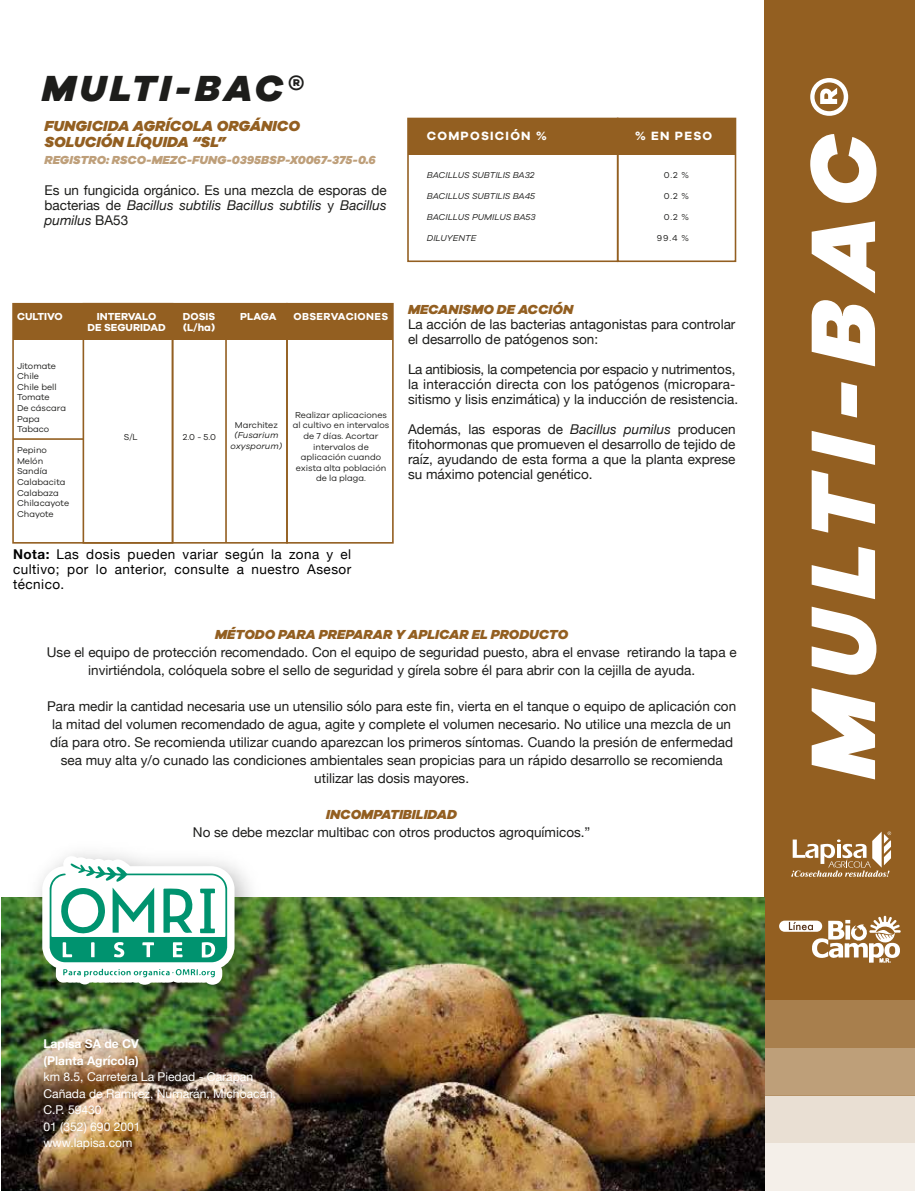
<style>
.page{position:relative;width:915px;height:1191px;background:#fff}
.page>*{position:absolute;margin:0;border:0;box-sizing:border-box;transform-origin:0 0}
.t1{font:italic 800 94.5px "Galano Grotesque";color:#fff}
.t2{font:italic 800 37.5px "Galano Grotesque";letter-spacing:.1em;color:#1d1d1b}
.t3{font:italic 800 15px/16.5px "Galano Grotesque";color:#935f21}
.t4{font:13.5px/15px "Helvetica Neue";color:#1d1d1b;text-align:justify}
.t5{font:13.5px/15px "Helvetica Neue";letter-spacing:.035em;color:#000;text-align:justify}
.t6{font:italic 800 13.5px "Galano Grotesque";color:#935f21}
.t7{font:700 12.3px "Galano Grotesque";letter-spacing:.1em;color:#fff}
.t8{font:12.15px/16.5px "Helvetica Neue";color:#fff}
.t9{font:700 12.15px/16.5px "Helvetica Neue";color:#fff}
.t10{font:italic 800 12px "Galano Grotesque";color:rgb(147 95 33/.6)}
.t11{font:700 10.5px/11.4px "Galano Grotesque";color:#fff;text-align:center}
.t12{font:700 10.5px "Galano Grotesque";letter-spacing:.04em;color:#fff}
.t13{font:8.85px/10.6px "Galano Grotesque";color:#1d1d1b}
.t14{font:italic 8.85px/10.6px "Galano Grotesque";color:#1d1d1b;text-align:center}
.s1{font-style:italic}
.s2{font-weight:700}
</style>
<div class="page">
<div style="left:764px;top:0;width:150px;height:999px;background:#935f21"></div>
<div style="left:764px;top:999px;width:150px;height:48px;background:#a87f4d"></div>
<div style="left:764px;top:1047px;width:150px;height:48px;background:#be9f79"></div>
<div style="left:764px;top:1095px;width:150px;height:48px;background:#e9dfd3"></div>
<div style="left:764px;top:1143px;width:150px;height:48px;background:#f4efe9"></div>
<svg style="left:791px;top:831px;width:99px;height:46px"></svg>
<div style="left:407px;top:118px;width:211px;height:144px;border:2px solid #935f21"></div>
<div style="left:616px;top:118px;width:120px;height:144px;border:2px solid #935f21"></div>
<div style="left:408px;top:118px;width:327px;height:37px;background:#935f21"></div>
<img style="left:1px;top:897px;width:763px;height:294px">
<img style="left:17px;top:852px;width:254px;height:170px">
<svg style="left:42px;top:856px;width:192px;height:128px"></svg>
<svg style="left:778px;top:920px;width:43px;height:11px"></svg>
<svg style="left:788px;top:915px;width:112px;height:48px"></svg>
<div style="left:12px;top:303px;width:161px;height:240px;border:2px solid #935f21"></div>
<div style="left:82px;top:303px;width:206px;height:240px;border:2px solid #935f21"></div>
<hr style="left:172px;top:335px;width:1px;height:208px;background:#935f21">
<hr style="left:13px;top:438px;width:70px;height:2px;background:#935f21">
<hr style="left:225px;top:335px;width:2px;height:208px;background:#935f21">
<div style="left:286px;top:303px;width:107px;height:240px;border:2px solid #935f21"></div>
<div style="left:13px;top:304px;width:380px;height:36px;background:#935f21"></div>
<h2 class="t2" style="left:42px;top:64px;width:262px">MULTI-BAC®</h2>
<p class="t3" style="left:44px;top:117px;width:257px">FUNGICIDA AGRÍCOLA ORGÁNICO<br>SOLUCIÓN LÍQUIDA “SL”</p>
<p class="t10" style="left:44px;top:152px;width:333px">REGISTRO: RSCO-MEZC-FUNG-0395BSP-X0067-375-0.6</p>
<p class="t4" style="left:44px;top:184px;width:343px">Es un fungicida orgánico. Es una mezcla de esporas de bacterias de <span class="s1">Bacillus subtilis Bacillus subtilis</span> y <span class="s1">Bacillus pumilus</span> BA53</p>
<p class="t7" style="left:426px;top:129px;width:121px">COMPOSICIÓN %</p>
<p class="t7" style="left:635px;top:129px;width:78px">% EN PESO</p>
<p class="t14" style="left:426px;top:170px;width:109px">BACILLUS SUBTILIS BA32</p>
<p class="t14" style="left:426px;top:191px;width:110px">BACILLUS SUBTILIS BA45</p>
<p class="t14" style="left:426px;top:212px;width:110px">BACILLUS PUMILUS BA53</p>
<p class="t14" style="left:426px;top:233px;width:51px">DILUYENTE</p>
<p class="t13" style="left:663px;top:170px;width:27px">0.2 %</p>
<p class="t13" style="left:663px;top:191px;width:27px">0.2 %</p>
<p class="t13" style="left:663px;top:212px;width:27px">0.2 %</p>
<p class="t13" style="left:656px;top:233px;width:34px">99.4 %</p>
<p class="t11" style="left:17px;top:310px;width:47px">CULTIVO</p>
<p class="t11" style="left:183px;top:310px;width:34px">DOSIS</p>
<p class="t11" style="left:240px;top:310px;width:38px">PLAGA</p>
<p class="t11" style="left:183px;top:321px;width:33px">(L/ha)</p>
<p class="t11" style="left:87px;top:310px;width:80px">INTERVALO<br>DE SEGURIDAD</p>
<p class="t12" style="left:293px;top:310px;width:96px">OBSERVACIONES</p>
<p class="t13" style="left:17px;top:360px;width:51px">Jitomate<br>Chile<br>Chile bell<br>Tomate<br>De cáscara<br>Papa<br>Tabaco</p>
<p class="t13" style="left:17px;top:445px;width:54px">Pepino<br>Melón<br>Sandía<br>Calabacita<br>Calabaza<br>Chilacayote<br>Chayote</p>
<p class="t13" style="left:124px;top:431px;width:15px">S/L</p>
<p class="t13" style="left:183px;top:431px;width:35px">2.0 - 5.0</p>
<p class="t13" style="left:235px;top:419px;width:45px">Marchitez</p>
<p class="t14" style="left:230px;top:429px;width:53px">(Fusarium oxysporum)</p>
<p class="t13" style="left:292px;top:409px;width:98px;text-align:center">Realizar aplicaciones al cultivo en intervalos de 7 días. Acortar intervalos de aplicación cuando exista alta población de la plaga.</p>
<p class="t5" style="left:13px;top:548px;width:339px"><span class="s2">Nota:</span> Las dosis pueden variar según la zona y el cultivo; por lo anterior, consulte a nuestro Asesor técnico.</p>
<p class="t6" style="left:408px;top:301px;width:167px">MECANISMO DE ACCIÓN</p>
<p class="t4" style="left:408px;top:318px;width:329px">La acción de las bacterias antagonistas para controlar el desarrollo de patógenos son:</p>
<p class="t4" style="left:408px;top:363px;width:331px;text-align:left">La antibiosis, la competencia por espacio y nutrimentos, la interacción directa con los patógenos (micropara&shy;sitismo y lisis enzimática) y la inducción de resistencia.</p>
<p class="t4" style="left:408px;top:423px;width:329px">Además, las esporas de <span class="s1">Bacillus pumilus</span> producen fitohormonas que promueven el desarrollo de tejido de raíz, ayudando de esta forma a que la planta exprese su máximo potencial genético.</p>
<p class="t6" style="left:215px;top:626px;width:355px">MÉTODO PARA PREPARAR Y APLICAR EL PRODUCTO</p>
<p class="t4" style="left:47px;top:644px;width:691px;line-height:18px;text-align:center">Use el equipo de protección recomendado. Con el equipo de seguridad puesto, abra el envase retirando la tapa e invirtiéndola, colóquela sobre el sello de seguridad y gírela sobre él para abrir con la cejilla de ayuda.</p>
<p class="t4" style="left:47px;top:698px;width:690px;line-height:18px;text-align:center">Para medir la cantidad necesaria use un utensilio sólo para este fin, vierta en el tanque o equipo de aplicación con la mitad del volumen recomendado de agua, agite y complete el volumen necesario. No utilice una mezcla de un día para otro. Se recomienda utilizar cuando aparezcan los primeros síntomas. Cuando la presión de enfermedad sea muy alta y/o cunado las condiciones ambientales sean propicias para un rápido desarrollo se recomienda utilizar las dosis mayores.</p>
<p class="t6" style="left:326px;top:806px;width:132px">INCOMPATIBILIDAD</p>
<p class="t4" style="left:193px;top:826px;width:399px">No se debe mezclar multibac con otros productos agroquímicos.”</p>
<h1 class="t1" style="left:782px;top:778px;width:701px;rotate:-90deg">MULTI-BAC®</h1>
<p class="t9" style="left:43px;top:1036px;width:97px">Lapisa SA de CV (Planta Agrícola)</p>
<p class="t8" style="left:43px;top:1069px;width:234px">km 8.5, Carretera La Piedad - Carapan<br>Cañada de Ramirez, Numarán, Michoacán.<br>C.P. 59430<br>01 (352) 690 2001<br>www.lapisa.com</p>
</div>
